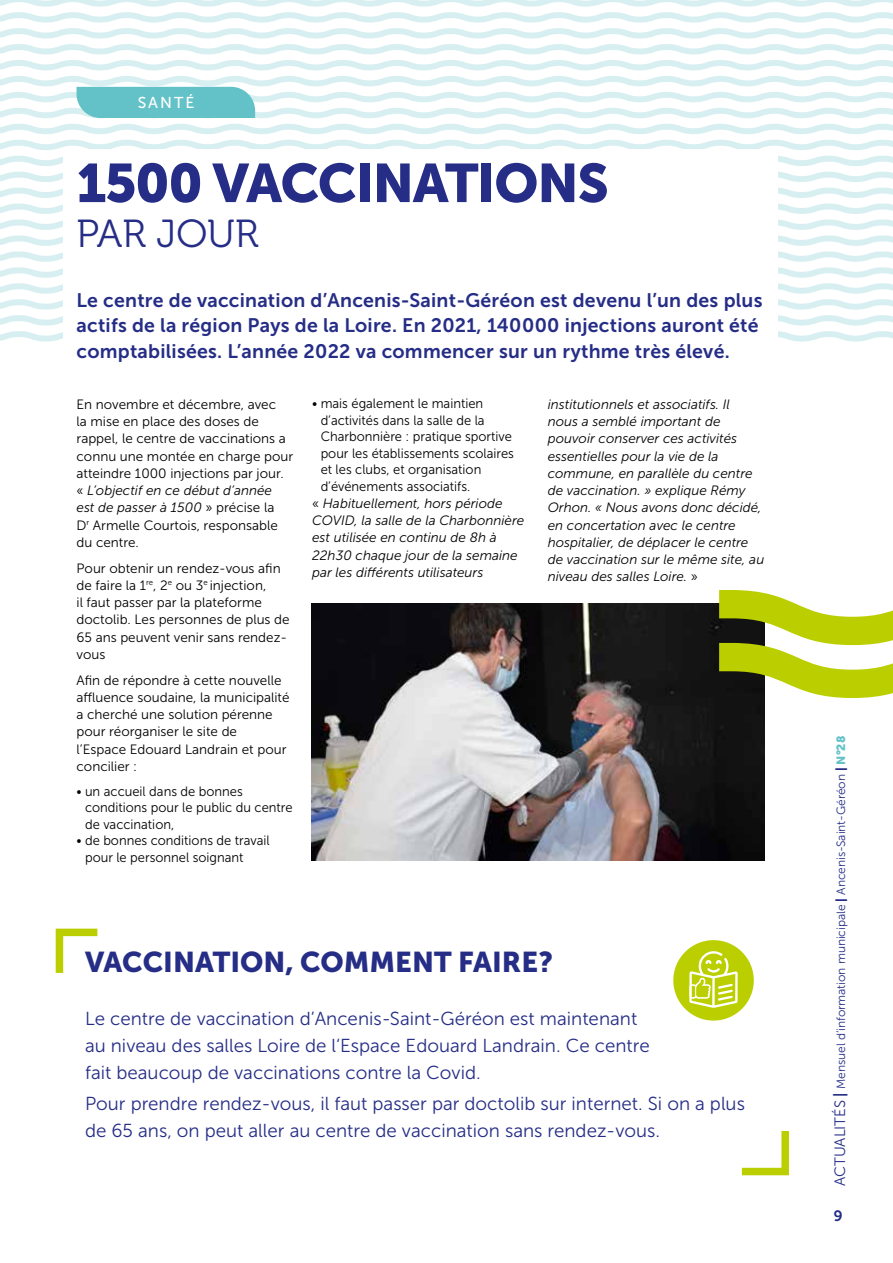
<style>
.page{position:relative;width:893px;height:1263px;background:#fff}
.page>*{position:absolute;margin:0;border:0;box-sizing:border-box;transform-origin:0 0}
.t1{font:54px "Museo Sans 900";letter-spacing:-.025em;color:#252d86}
.t2{font:39px "Museo 300";color:#252d86}
.t3{font:28.5px "Museo Sans 900";color:#252d86}
.t4{font:19.5px/25.5px "Museo Sans 700";letter-spacing:.01em;color:#252d86}
.t5{font:18.75px/27px "Museo Sans 300";color:#252d86}
.t6{font:15.75px "Museo Sans 500";letter-spacing:.125em;color:#fff}
.t7{font:15px "Museo 700";color:#252d86}
.t8{font:13.5px/17.2px "Museo Sans 300";color:#000}
.t9{font:italic 13.5px/17.2px "Museo Sans 300";color:#000}
.t10{font:13.5px/16.5px "Museo Sans 300";color:#000;scale:.96 1}
.t11{font:12px "Museo Sans 300";letter-spacing:-.005em;color:#252d86}
.s1{font-style:italic}
.s2{font-style:normal}
.s3{font-size:15px}
.s4{font-family:"Museo Sans 700";font-size:15px}
.s5{font-family:"Museo Sans 900"}
.s6{font-family:"Museo Sans 900";color:#63c2c7}
</style>
<div class="page">
<svg style="left:55px;top:928px;width:43px;height:45px"></svg>
<svg style="left:741px;top:1131px;width:48px;height:45px"></svg>
<svg style="left:668px;top:935px;width:91px;height:91px;fill:#bbcf00"></svg>
<div style="left:662px;top:929px;width:103px;height:102px;border:11px solid #fff;border-radius:50%"></div>
<svg style="left:689px;top:951px;width:49px;height:57px"></svg>
<svg style="left:0;top:0;width:893px;height:342px"></svg>
<img style="left:311px;top:604px;width:454px;height:256px">
<svg style="left:719px;top:590px;width:174px;height:108px"></svg>
<p class="t6" style="left:138px;top:94px;width:58px">Santé</p>
<h1 class="t1" style="left:77px;top:153px;width:534px">1 500 VACCINATIONS</h1>
<h2 class="t2" style="left:77px;top:213px;width:184px">PAR JOUR</h2>
<h3 class="t4" style="left:77px;top:287px;width:687px">Le centre de vaccination d’Ancenis-Saint-Géréon est devenu l’un des plus actifs de la région Pays de la Loire. En 2021, 140 000 injections auront été comptabilisées. L’année 2022 va commencer sur un rythme très élevé.</h3>
<p class="t8" style="left:77px;top:396px;width:218px">En novembre et décembre, avec<br>la mise en place des doses de rappel, le centre de vaccinations a connu une montée en charge pour atteindre 1 000 injections par jour. « <span class="s1">L’objectif en ce début d’année est de passer à 1 500</span> » précise la<br>D <sup>r</sup> Armelle Courtois, responsable du centre.</p>
<p class="t8" style="left:77px;top:559px;width:215px">Pour obtenir un rendez-vous afin de faire la 1<sup>re</sup>, 2<sup>e</sup> ou 3<sup>e</sup> injection,<br>il faut passer par la plateforme doctolib. Les personnes de plus de<br>65 ans peuvent venir sans rendez&shy;vous</p>
<p class="t8" style="left:77px;top:671px;width:215px">Afin de répondre à cette nouvelle affluence soudaine, la municipalité a cherché une solution pérenne pour réorganiser le site de l’Espace Edouard Landrain et pour concilier :</p>
<p class="t10" style="left:85px;top:783px;width:218px;text-indent:-9px">• un accueil dans de bonnes conditions pour le public du centre de vaccination,</p>
<p class="t10" style="left:85px;top:833px;width:194px;text-indent:-9px">• de bonnes conditions de travail pour le personnel soignant</p>
<p class="t10" style="left:312px;top:395px;width:180px">• mais également le maintien</p>
<p class="t10" style="left:321px;top:412px;width:172px">d’activités dans la salle de la</p>
<p class="t10" style="left:321px;top:428px;width:201px">Charbonnière : pratique sportive</p>
<p class="t10" style="left:321px;top:445px;width:203px">pour les établissements scolaires</p>
<p class="t10" style="left:321px;top:461px;width:169px">et les clubs, et organisation</p>
<p class="t10" style="left:321px;top:478px;width:157px">d’événements associatifs.</p>
<p class="t9" style="left:312px;top:495px;width:192px"><span class="s2">«</span> Habituellement, hors période</p>
<p class="t9" style="left:312px;top:512px;width:214px">COVID, la salle de la Charbonnière</p>
<p class="t9" style="left:312px;top:529px;width:186px">est utilisée en continu de 8 h à</p>
<p class="t9" style="left:312px;top:546px;width:207px">22 h 30 chaque jour de la semaine</p>
<p class="t9" style="left:312px;top:564px;width:173px">par les différents utilisateurs</p>
<p class="t9" style="left:548px;top:396px;width:218px">institutionnels et associatifs. Il<br>nous a semblé important de pouvoir conserver ces activités essentielles pour la vie de la commune, en parallèle du centre de vaccination. » explique Rémy<br>Orhon. « Nous avons donc décidé, en concertation avec le centre hospitalier, de déplacer le centre de vaccination sur le même site, au niveau des salles Loire. <span class="s2">»</span></p>
<h3 class="t3" style="left:85px;top:946px;width:469px">VACCINATION, COMMENT FAIRE ?</h3>
<h3 class="t5" style="left:85px;top:1005px;width:566px">Le centre de vaccination d’Ancenis-Saint-Géréon est maintenant au niveau des salles Loire de l‘Espace Edouard Landrain. Ce centre fait beaucoup de vaccinations contre la Covid.</h3>
<h3 class="t5" style="left:85px;top:1090px;width:661px">Pour prendre rendez-vous, il faut passer par doctolib sur internet. Si on a plus de 65 ans, on peut aller au centre de vaccination sans rendez-vous.</h3>
<p class="t11" style="left:834px;top:1186px;width:451px;rotate:-90deg"><span class="s3">actualités</span> <span class="s4">|</span> Mensuel d’information municipale <span class="s5">|</span> Ancenis-Saint-Géréon <span class="s5">|</span> <span class="s6">N°28</span></p>
<p class="t7" style="left:834px;top:1207px;width:10px">9</p>
</div>
